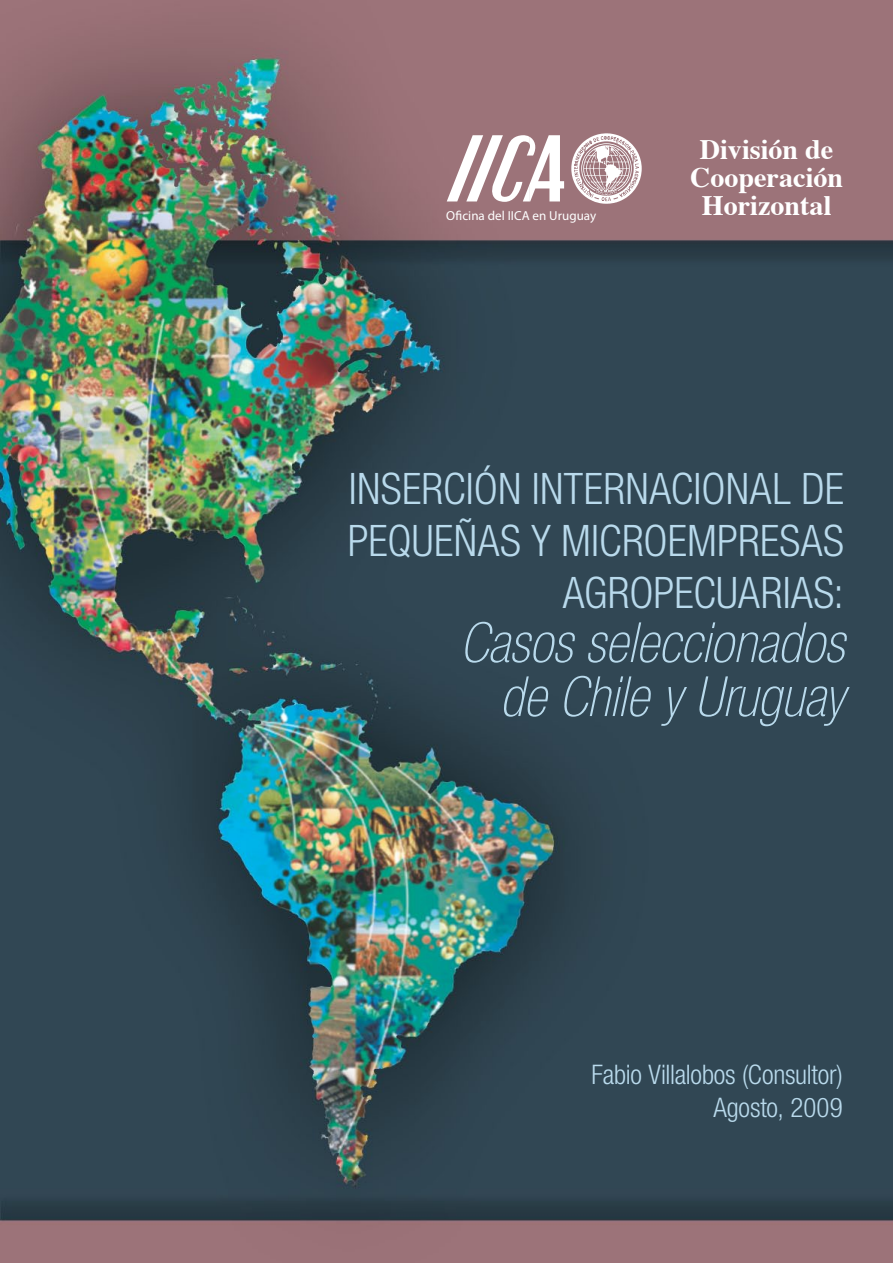
<style>
.page{position:relative;width:893px;height:1263px;background:#fff}
.page>*{position:absolute;margin:0;border:0;box-sizing:border-box;transform-origin:0 0}
.t1{font:italic 100 condensed 55.5px/54px "Helvetica Neue LT Std";color:#b9daec;text-align:right}
.t2{font:300 condensed 43.5px/52.2px "Helvetica Neue LT Std";letter-spacing:.005em;color:#b9daec;text-align:right}
.t3{font:700 28.05px/28px "Times";color:#fff;text-align:center}
.t4{font:300 condensed 27px/32.4px "Helvetica Neue LT Std";letter-spacing:-.005em;color:#b9daec;text-align:right}
.t5{font:13.05px "Myriad Pro";letter-spacing:.005em;color:#fff}
</style>
<div class="page">
<img style="left:0;top:0;width:893px;height:1263px">
<svg style="left:447px;top:135px;width:117px;height:67px"></svg>
<svg style="left:571px;top:133px;width:71px;height:71px"></svg>
<p class="t5" style="left:446px;top:208px;width:152px">Oficina del IICA en Uruguay</p>
<p class="t3" style="left:690px;top:132px;width:155px">División de<br>Cooperación<br>Horizontal</p>
<p class="t2" style="left:348px;top:462px;width:498px">INSERCIÓN INTERNACIONAL DE<br>PEQUEÑAS Y MICROEMPRESAS<br>AGROPECUARIAS:</p>
<p class="t1" style="left:460px;top:617px;width:385px">Casos seleccionados de Chile y Uruguay</p>
<p class="t4" style="left:591px;top:1058px;width:253px">FABIO VILLALOBOS (CONSULTOR)<br>AGOSTO, 2009</p>
</div>
